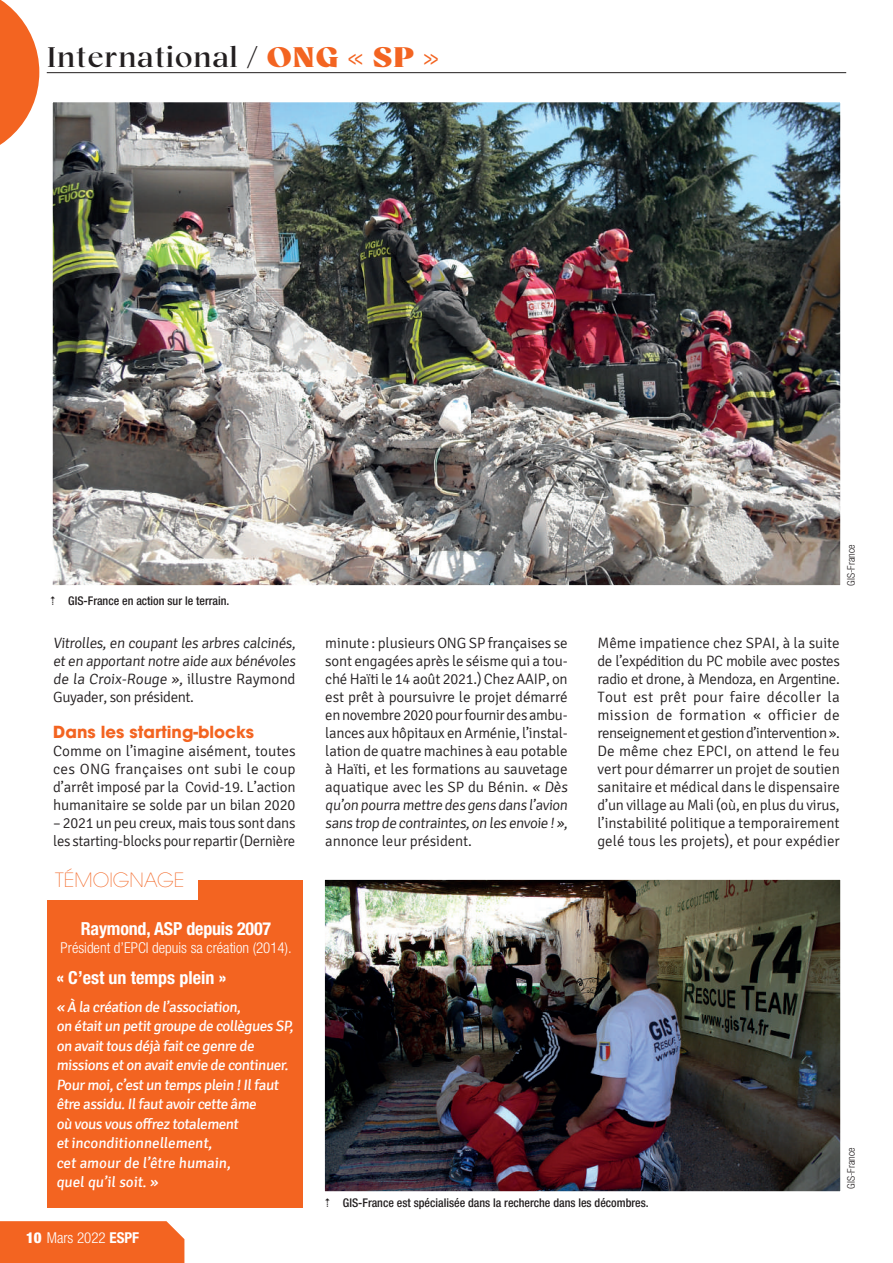
<style>
.page{position:relative;width:893px;height:1263px;background:#fff}
.page>*{position:absolute;margin:0;border:0;box-sizing:border-box;transform-origin:0 0}
.t1{font:30px "Bovino Trial";letter-spacing:.02em;color:#231f20}
.t2{font:200 19.5px "Avant Garde";color:#f36421}
.t3{font:700 condensed 18px "Helvetica Neue";letter-spacing:-.01em;color:#fff}
.t4{font:700 16.5px "Avant Garde";color:#f36421}
.t5{font:300 15px/18px "Signika";letter-spacing:-.01em;color:#231f20;text-align:justify}
.t6{font:15px/19.5px "Signika";letter-spacing:-.03em;color:#fff}
.t7{font:300 condensed 15px "Helvetica Neue";color:#fff}
.t8{font:500 condensed 12px "Helvetica Neue";color:#231f20}
.t9{font:300 condensed 10.5px "Helvetica Neue";color:#231f20}
.s1{font-weight:900;color:#f36421}
.s2{font-weight:900}
.s3{font-weight:700}
</style>
<div class="page">
<div style="left:0;top:1221px;width:184px;height:42px;background:#f36421"></div>
<hr style="left:47px;top:72px;width:799px;height:1px;background:#231f20">
<svg style="left:0;top:0;width:39px;height:145px"></svg>
<img style="left:54px;top:103px;width:785px;height:481px">
<div style="left:47px;top:96px;width:799px;height:495px;border:6px solid #fff"></div>
<div style="left:48px;top:880px;width:255px;height:328px;background:#f36421"></div>
<div style="left:47px;top:857px;width:151px;height:42px;background:#fff"></div>
<img style="left:326px;top:881px;width:513px;height:309px">
<div style="left:319px;top:874px;width:527px;height:323px;border:6px solid #fff"></div>
<h1 class="t1" style="left:47px;top:39px;width:394px">International / <span class="s1">ONG « SP »</span></h1>
<p class="t8" style="left:68px;top:594px;width:163px">GIS-France en action sur le terrain.</p>
<p class="t9" style="left:845px;top:586px;width:43px;rotate:-90deg">GIS-France</p>
<p class="t5" style="left:53px;top:634px;width:246px">Vitrolles, en coupant les arbres calcinés, et en apportant notre aide aux bénévoles de la Croix-Rouge », illustre Raymond Guyader, son président.</p>
<p class="t4" style="left:53px;top:721px;width:202px">Dans les starting-blocks</p>
<p class="t5" style="left:53px;top:742px;width:244px">Comme on l’imagine aisément, toutes ces ONG françaises ont subi le coup d’arrêt imposé par la Covid-19. L’action humanitaire se solde par un bilan 2020</p>
<p class="t5" style="left:53px;top:814px;width:244px">– 2021 un peu creux, mais tous sont dans les starting-blocks pour repartir (Dernière</p>
<h2 class="t2" style="left:55px;top:869px;width:131px">TÉMOIGNAGE</h2>
<p class="t3" style="left:81px;top:918px;width:192px">Raymond, ASP depuis 2007</p>
<p class="t7" style="left:61px;top:939px;width:233px">Président d’EPCI depuis sa création (2014).</p>
<p class="t3" style="left:56px;top:966px;width:172px">« C’est un temps plein »</p>
<p class="t6" style="left:56px;top:997px;width:241px">« À la création de l’association,<br>on était un petit groupe de collègues SP, on avait tous déjà fait ce genre de missions et on avait envie de continuer.<br>Pour moi,c’est un temps plein !Ilfaut être assidu.Ilfaut avoir cette âme<br>où vous vous offrez totalement<br>et inconditionnellement,<br>cet amour de l’être humain,<br>quel qu’il soit. »</p>
<p class="t7" style="left:26px;top:1229px;width:115px"><span class="s2">10</span> Mars 2022 <span class="s3">ESPF</span></p>
<p class="t5" style="left:325px;top:634px;width:246px;text-align:left">minute : plusieurs ONG SP françaises se sont engagées après le séisme qui a tou&shy;ché Haïti le 14 août 2021.) Chez AAIP, on est prêt à poursuivre le projet démarré en novembre 2020 pour fournir des ambu&shy;lances aux hôpitaux en Arménie, l’instal&shy;lation de quatre machines à eau potable à Haïti, et les formations au sauvetage aquatique avec les SP du Bénin. « Dès qu’on pourra mettre des gens dans l’avion sans trop de contraintes,on les envoie !», annonce leur président.</p>
<p class="t5" style="left:597px;top:634px;width:244px">Même impatience chez SPAI, à la suite de l’expédition du PC mobile avec postes radio et drone, à Mendoza, en Argentine.<br>Tout est prêt pour faire décoller la mission de formation « officier de renseignement et gestion d’intervention ».<br>De même chez EPCI, on attend le feu vert pour démarrer un projet de soutien sanitaire et médical dans le dispensaire d’un village au Mali (où, en plus du virus, l’instabilité politique a temporairement gelé tous les projets), et pour expédier</p>
<p class="t8" style="left:343px;top:1196px;width:307px">GIS-France est spécialisée dans la recherche dans les décombres.</p>
<p class="t9" style="left:845px;top:1189px;width:43px;rotate:-90deg">GIS-France</p>
</div>
